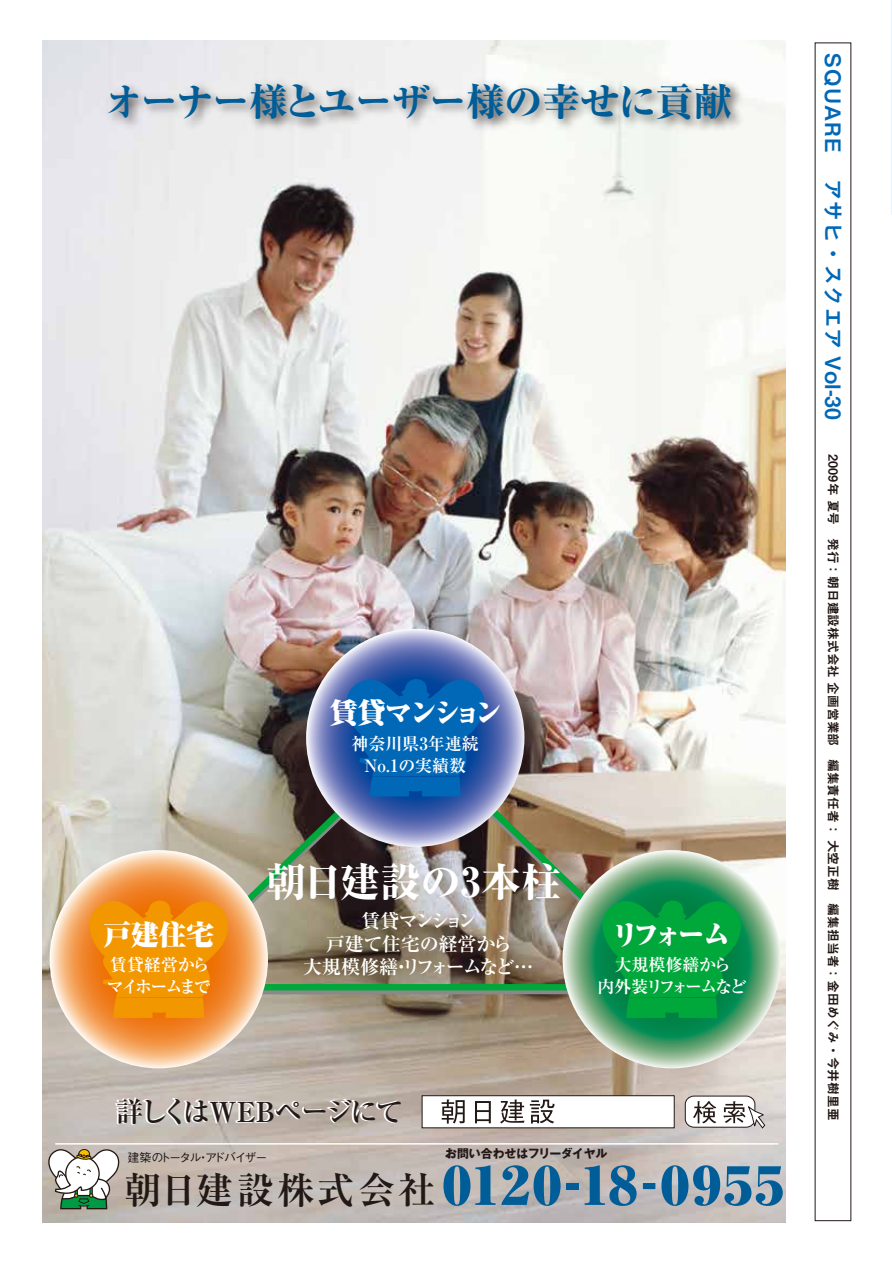
<style>
.page{position:relative;width:892px;height:1263px;background:#fff}
.page>*{position:absolute;margin:0;border:0;box-sizing:border-box;transform-origin:0 0}
.t1{font:800 40.35px "Ryumin Pro";color:#fff}
.t2{font:800 38.25px "Ryumin Pro";letter-spacing:-.03em;color:#005d97}
.t3{font:700 37.05px "Ryumin Pro";letter-spacing:.09em;color:#221815}
.t4{font:700 27.6px "Ryumin Pro";letter-spacing:-.14em;color:#221815}
.t5{font:900 27.6px "Ryumin Pro";letter-spacing:-.105em;color:#fff}
.t6{font:900 27.6px "Ryumin Pro";letter-spacing:-.13em;color:#fff}
.t7{font:21.3px "Midashi Go Pro MB31";color:#0068b7}
.t8{font:700 19.2px/23px "Ryumin Pro";letter-spacing:-.035em;color:#fff;text-align:center}
.t9{font:700 16.95px/22.2px "Ryumin Pro";letter-spacing:-.1em;color:#fff}
.t10{font:700 16.95px/22.2px "Ryumin Pro";letter-spacing:-.01em;color:#fff;text-align:center}
.t11{font:12.75px "Midashi Go Pro MB31";color:#221815}
.t12{font:500 12.15px "Gothic BBB Pro";letter-spacing:-.155em;color:#221815}
.t13{font:700 11.85px "Gothic MB101 Pro";color:#221815}
</style>
<div class="page">
<hr style="left:891px;top:0;width:1px;height:214px;background:#e6f5fd">
<img style="left:43px;top:41px;width:743px;height:1181px">
<svg style="left:44px;top:1137px;width:79px;height:73px"></svg>
<svg style="left:443px;top:1165px;width:52px;height:41px;background:#608ba6"></svg>
<svg style="left:501px;top:1165px;width:59px;height:41px;background:#5f89a4"></svg>
<div style="left:566px;top:1183px;width:13px;height:6px;background:#005d97"></div>
<svg style="left:584px;top:1165px;width:52px;height:41px;background:#638ca6"></svg>
<div style="left:643px;top:1183px;width:12px;height:6px;background:#005d97"></div>
<svg style="left:661px;top:1165px;width:121px;height:41px;background:#6892ad"></svg>
<div style="left:421px;top:1095px;width:253px;height:33px;background:#fff;border:1px solid #221815"></div>
<svg style="left:441px;top:1099px;width:23px;height:24px"></svg>
<svg style="left:475px;top:1101px;width:16px;height:22px"></svg>
<svg style="left:500px;top:1099px;width:24px;height:24px"></svg>
<svg style="left:530px;top:1100px;width:24px;height:23px"></svg>
<div style="left:685px;top:1096px;width:69px;height:31px;background:#fff;border-radius:9px"></div>
<div style="left:685px;top:1096px;width:70px;height:31px;border:1px solid #221815;border-radius:9px"></div>
<svg style="left:693px;top:1101px;width:23px;height:22px"></svg>
<svg style="left:723px;top:1101px;width:42px;height:28px"></svg>
<svg style="left:114px;top:1092px;width:287px;height:34px"></svg>
<img style="left:98px;top:72px;width:653px;height:72px">
<hr style="left:55px;top:1143px;width:723px;height:1px;background:#fff">
<img style="left:141px;top:729px;width:551px;height:265px">
<svg style="left:50px;top:850px;width:218px;height:218px;background:#f6b67f"></svg>
<svg style="left:83px;top:893px;width:150px;height:125px;background:#f18f0d"></svg>
<svg style="left:306px;top:629px;width:218px;height:218px;background:#8693c7"></svg>
<svg style="left:339px;top:672px;width:151px;height:124px;background:#0e61b0"></svg>
<svg style="left:562px;top:850px;width:219px;height:218px;background:#7eb691"></svg>
<svg style="left:596px;top:893px;width:150px;height:125px;background:#069d42"></svg>
<h2 class="t2" style="left:105px;top:71px;width:628px">オーナー様とユーザー様の幸せに貢献</h2>
<h3 class="t6" style="left:330px;top:690px;width:174px">賃貸マンション</h3>
<h3 class="t10" style="left:351px;top:732px;width:129px">神奈川県3年連続<br>No.1の実績数</h3>
<h3 class="t5" style="left:103px;top:912px;width:112px">戸建住宅</h3>
<h3 class="t9" style="left:107px;top:953px;width:106px">賃貸経営からマイホームまで</h3>
<h1 class="t1" style="left:266px;top:850px;width:297px">朝日建設の3本柱</h1>
<h3 class="t8" style="left:303px;top:908px;width:232px">賃貸マンション<br>戸建て住宅の経営から<br>大規模修繕・リフォームなど…</h3>
<h3 class="t5" style="left:611px;top:913px;width:121px">リフォーム</h3>
<h3 class="t9" style="left:597px;top:952px;width:150px;text-align:center">大規模修繕から<br>内外装リフォームなど</h3>
<h3 class="t4" style="left:116px;top:1090px;width:289px">詳しくはＷＥＢページにて</h3>
<p class="t12" style="left:127px;top:1148px;width:141px">建築のトータル・アドバイザー</p>
<h3 class="t3" style="left:124px;top:1160px;width:313px">朝日建設株式会社</h3>
<p class="t13" style="left:445px;top:1144px;width:164px">お問い合わせはフリーダイヤル</p>
<h3 class="t7" style="left:850px;top:53px;width:368px;rotate:90deg">SQUARE アサヒ・スクエア Vol-30</h3>
<p class="t11" style="left:843px;top:454px;width:668px;rotate:90deg">2009年 夏号　発行：朝日建設株式会社 企画営業部　編集責任者： 大空正樹　編集担当者：金田めぐみ・今井樹里亜</p>
</div>
